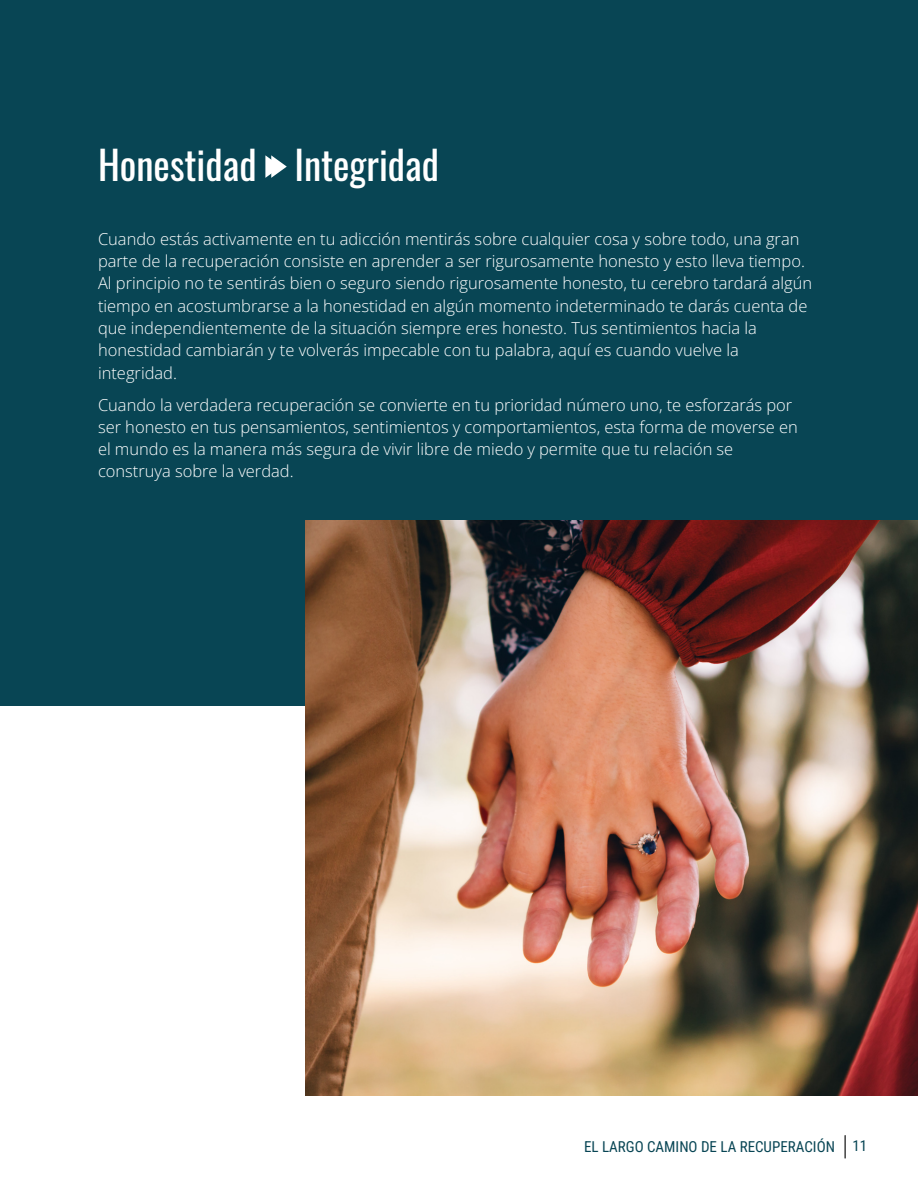
<style>
.page{position:relative;width:918px;height:1188px;background:#fff}
.page>*{position:absolute;margin:0;border:0;box-sizing:border-box;transform-origin:0 0}
.t1{font:39px "Oswald";color:#fff}
.t2{font:300 16.5px/22.4px "Open Sans";color:#fff}
.t3{font:15px "Roboto Condensed";color:#084554}
</style>
<div class="page">
<svg style="left:845px;top:1136px;width:1px;height:22px"></svg>
<div style="left:0;top:0;width:918px;height:705px;background:#084554"></div>
<img style="left:305px;top:521px;width:613px;height:575px">
<svg style="left:265px;top:155px;width:22px;height:23px"></svg>
<p class="t1" style="left:98px;top:134px;width:160px">Honestidad</p>
<p class="t1" style="left:294px;top:134px;width:146px">Integridad</p>
<p class="t2" style="left:98px;top:227px;width:716px">Cuando estás activamente en tu adicción mentirás sobre cualquier cosa y sobre todo, una gran parte de la recuperación consiste en aprender a ser rigurosamente honesto y esto lleva tiempo.<br>Al principio no te sentirás bien o seguro siendo rigurosamente honesto, tu cerebro tardará algún tiempo en acostumbrarse a la honestidad en algún momento indeterminado te darás cuenta de que independientemente de la situación siempre eres honesto. Tus sentimientos hacia la honestidad cambiarán y te volverás impecable con tu palabra, aquí es cuando vuelve la integridad.</p>
<p class="t2" style="left:98px;top:393px;width:701px">Cuando la verdadera recuperación se convierte en tu prioridad número uno, te esforzarás por ser honesto en tus pensamientos, sentimientos y comportamientos, esta forma de moverse en el mundo es la manera más segura de vivir libre de miedo y permite que tu relación se construya sobre la verdad.</p>
<p class="t3" style="left:584px;top:1136px;width:252px">EL LARGO CAMINO DE LA RECUPERACIÓN</p>
<p class="t3" style="left:853px;top:1138px;width:16px">11</p>
</div>
